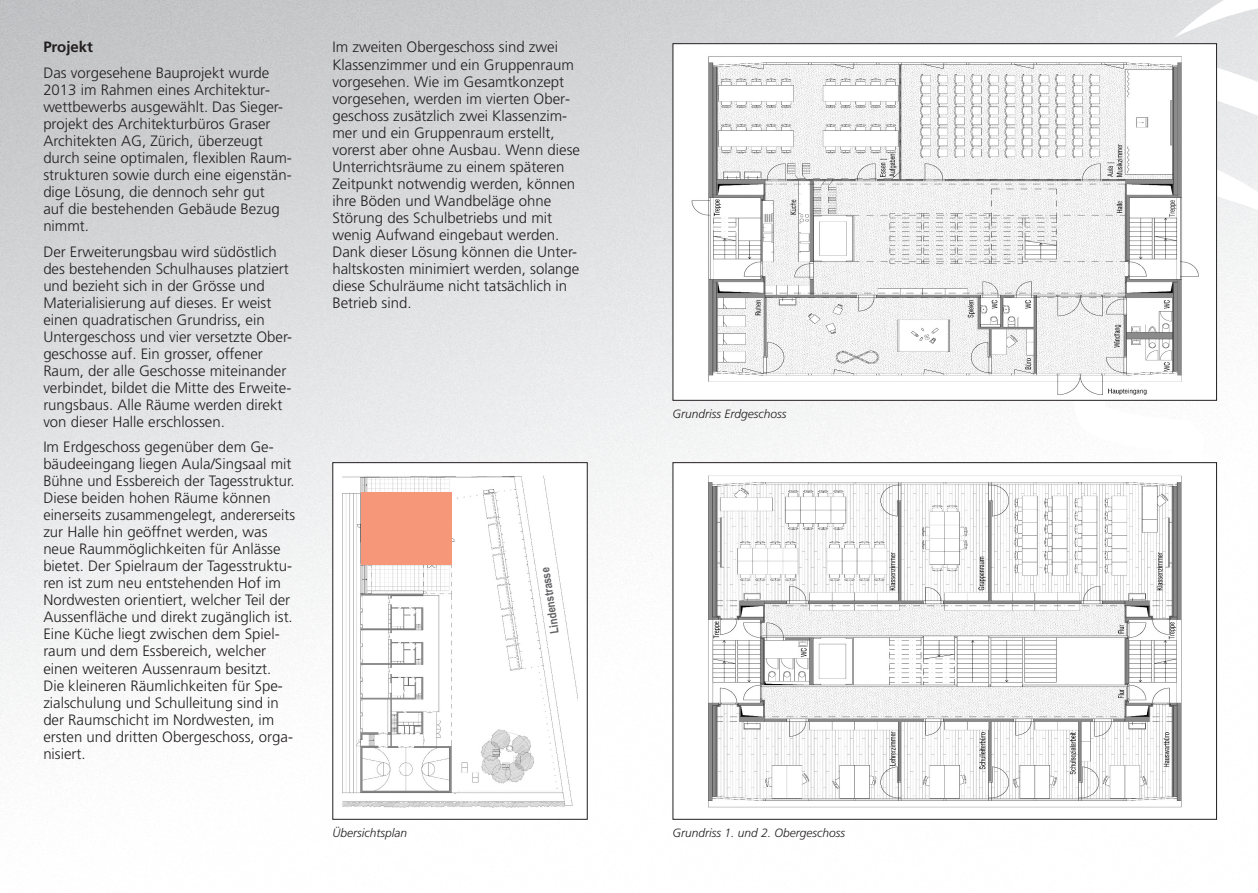
<style>
.page{position:relative;width:1258px;height:893px;background:#fff}
.page>*{position:absolute;margin:0;border:0;box-sizing:border-box;transform-origin:0 0}
.t1{font:300 15px/17px "Frutiger";color:#231f20}
.t2{font:700 15px "Frutiger";color:#231f20}
.t3{font:italic 300 12px "Frutiger";color:#231f20}
.t4{font:700 12px "Arial Narrow";color:#636366}
</style>
<div class="page">
<img style="left:0;top:0;width:1218px;height:820px">
<svg style="left:1055px;top:0;width:203px;height:577px"></svg>
<div style="left:333px;top:462px;width:254px;height:357px;background:#fff"></div>
<div style="left:332px;top:462px;width:256px;height:357px;border:1px solid #231f20"></div>
<div style="left:673px;top:462px;width:544px;height:357px;background:#fff"></div>
<img style="left:708px;top:475px;width:474px;height:333px">
<div style="left:673px;top:44px;width:544px;height:356px;background:#fff"></div>
<img style="left:691px;top:56px;width:508px;height:339px">
<img style="left:342px;top:475px;width:236px;height:333px">
<div style="left:361px;top:492px;width:90px;height:73px;background:#f6977a"></div>
<p class="t2" style="left:43px;top:41px;width:51px">Projekt</p>
<p class="t1" style="left:43px;top:65px;width:250px">Das vorgesehene Bauprojekt wurde 2013 im Rahmen eines Architektur&shy;wettbewerbs ausgewählt. Das Sieger&shy;projekt des Architekturbüros Graser Architekten AG, Zürich, überzeugt durch seine optimalen, flexiblen Raum&shy;strukturen sowie durch eine eigenstän&shy;dige Lösung, die dennoch sehr gut<br>auf die bestehenden Gebäude Bezug nimmt.</p>
<p class="t1" style="left:43px;top:244px;width:250px">Der Erweiterungsbau wird südöstlich des bestehenden Schulhauses platziert und bezieht sich in der Grösse und Materialisierung auf dieses. Er weist einen quadratischen Grundriss, ein Untergeschoss und vier versetzte Ober&shy;geschosse auf. Ein grosser, offener Raum, der alle Geschosse miteinander verbindet, bildet die Mitte des Erweite&shy;rungsbaus. Alle Räume werden direkt von dieser Halle erschlossen.</p>
<p class="t1" style="left:43px;top:440px;width:253px">Im Erdgeschoss gegenüber dem Ge&shy;bäudeeingang liegen Aula/Singsaal mit Bühne und Essbereich der Tagesstruktur.<br>Diese beiden hohen Räume können einerseits zusammengelegt, andererseits zur Halle hin geöffnet werden, was neue Raummöglichkeiten für Anlässe bietet. Der Spielraum der Tagesstruktu&shy;ren ist zum neu entstehenden Hof im Nordwesten orientiert, welcher Teil der Aussenfläche und direkt zugänglich ist.<br>Eine Küche liegt zwischen dem Spiel&shy;raum und dem Essbereich, welcher einen weiteren Aussenraum besitzt.<br>Die kleineren Räumlichkeiten für Spe&shy;zialschulung und Schulleitung sind in der Raumschicht im Nordwesten, im ersten und dritten Obergeschoss, orga&shy;nisiert.</p>
<p class="t1" style="left:332px;top:40px;width:249px">Im zweiten Obergeschoss sind zwei Klassenzimmer und ein Gruppenraum vorgesehen. Wie im Gesamtkonzept vorgesehen, werden im vierten Ober&shy;geschoss zusätzlich zwei Klassenzim&shy;mer und ein Gruppenraum erstellt, vorerst aber ohne Ausbau. Wenn diese Unterrichtsräume zu einem späteren Zeitpunkt notwendig werden, können ihre Böden und Wandbeläge ohne Störung des Schulbetriebs und mit wenig Aufwand eingebaut werden.<br>Dank dieser Lösung können die Unter&shy;haltskosten minimiert werden, solange diese Schulräume nicht tatsächlich in Betrieb sind.</p>
<p class="t4" style="left:550px;top:634px;width:68px;rotate:-98deg">L ni denstrasse</p>
<p class="t3" style="left:673px;top:409px;width:115px">Grundriss Erdgeschoss</p>
<p class="t3" style="left:332px;top:828px;width:76px">Übersichtsplan</p>
<p class="t3" style="left:673px;top:828px;width:174px">Grundriss 1. und 2. Obergeschoss</p>
</div>
